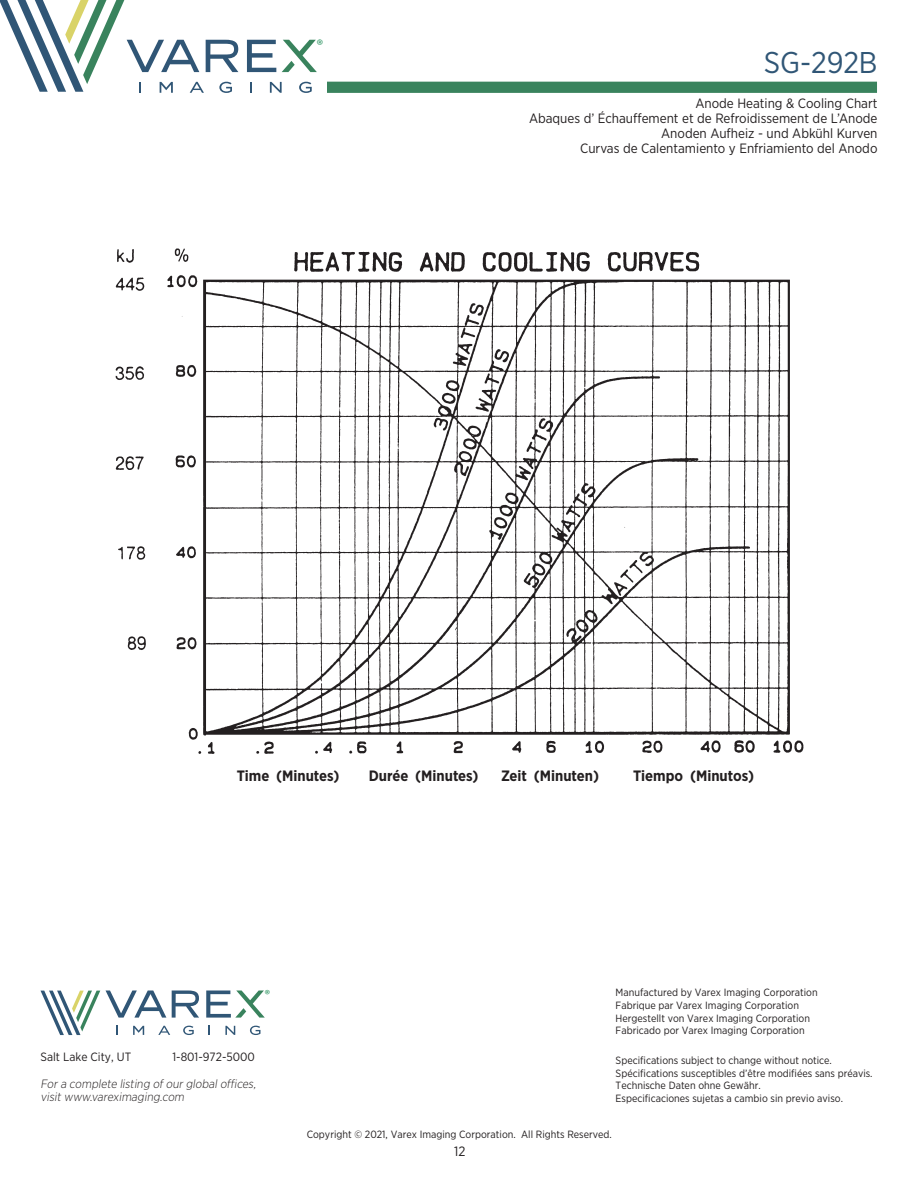
<style>
.page{position:relative;width:918px;height:1188px;background:#fff}
.page>*{position:absolute;margin:0;border:0;box-sizing:border-box;transform-origin:0 0}
.t1{font:30px "Gotham Narrow";color:#305676}
.t2{font:700 15px "Gotham Narrow";color:#231f20}
.t3{font:13.5px "Gotham Narrow";color:#231f20}
.t4{font:12.3px "Neutraface Text Book Alt";color:#0a8348}
.t5{font:italic 300 12px/13.5px "Gotham Narrow";color:#231f20}
.t6{font:12px "Gotham Narrow";color:#231f20}
.t7{font:10.5px/12.6px "Gotham Narrow";color:#231f20}
.t8{font:10.2px "Neutraface Text Book Alt";color:#0a8348}
</style>
<div class="page">
<svg style="left:40px;top:991px;width:60px;height:44px"></svg>
<svg style="left:116px;top:1026px;width:2px;height:9px"></svg>
<svg style="left:133px;top:1026px;width:11px;height:9px"></svg>
<svg style="left:158px;top:1026px;width:12px;height:9px"></svg>
<svg style="left:183px;top:1026px;width:11px;height:9px"></svg>
<svg style="left:225px;top:1026px;width:10px;height:9px"></svg>
<svg style="left:250px;top:1026px;width:11px;height:9px"></svg>
<svg style="left:106px;top:991px;width:159px;height:27px"></svg>
<div style="left:327px;top:82px;width:550px;height:11px;background:#39835d"></div>
<svg style="left:0;top:0;width:317px;height:93px"></svg>
<img style="left:115px;top:248px;width:689px;height:506px">
<p class="t4" style="left:317px;top:36px;width:8px">®</p>
<h1 class="t1" style="left:764px;top:44px;width:115px">SG-292B</h1>
<p class="t3" style="left:695px;top:95px;width:184px">Anode Heating &amp; Cooling Chart</p>
<p class="t3" style="left:529px;top:110px;width:350px">Abaques d’ Échauffement et de Refroidissement de L’Anode</p>
<p class="t3" style="left:661px;top:125px;width:218px">Anoden Aufheiz - und Abkühl Kurven</p>
<p class="t3" style="left:580px;top:140px;width:299px">Curvas de Calentamiento y Enfriamiento del Anodo</p>
<p class="t2" style="left:237px;top:767px;width:104px">Time (Minutes)</p>
<p class="t2" style="left:369px;top:767px;width:111px">Durée (Minutes)</p>
<p class="t2" style="left:501px;top:767px;width:100px">Zeit (Minuten)</p>
<p class="t2" style="left:633px;top:767px;width:122px">Tiempo (Minutos)</p>
<p class="t8" style="left:265px;top:987px;width:7px">®</p>
<p class="t6" style="left:40px;top:1049px;width:92px">Salt Lake City, UT</p>
<p class="t6" style="left:172px;top:1049px;width:84px">1-801-972-5000</p>
<p class="t5" style="left:40px;top:1076px;width:219px">Fora complete listing ofourglobaloffices, visitwww.vareximaging.com</p>
<p class="t7" style="left:616px;top:986px;width:204px">Manufactured by Varex Imaging Corporation Fabrique par Varex Imaging Corporation Hergestellt von Varex Imaging Corporation Fabricado por Varex Imaging Corporation</p>
<p class="t7" style="left:616px;top:1054px;width:258px">Specifications subject to change without notice.<br>Spécifications susceptibles d’être modifiées sans préavis.<br>Technische Daten ohne Gewähr.<br>Especificaciones sujetas a cambio sin previo aviso.</p>
<p class="t7" style="left:307px;top:1127px;width:307px">Copyright © 2021, Varex Imaging Corporation. All Rights Reserved.</p>
<p class="t3" style="left:454px;top:1142px;width:13px">12</p>
</div>
